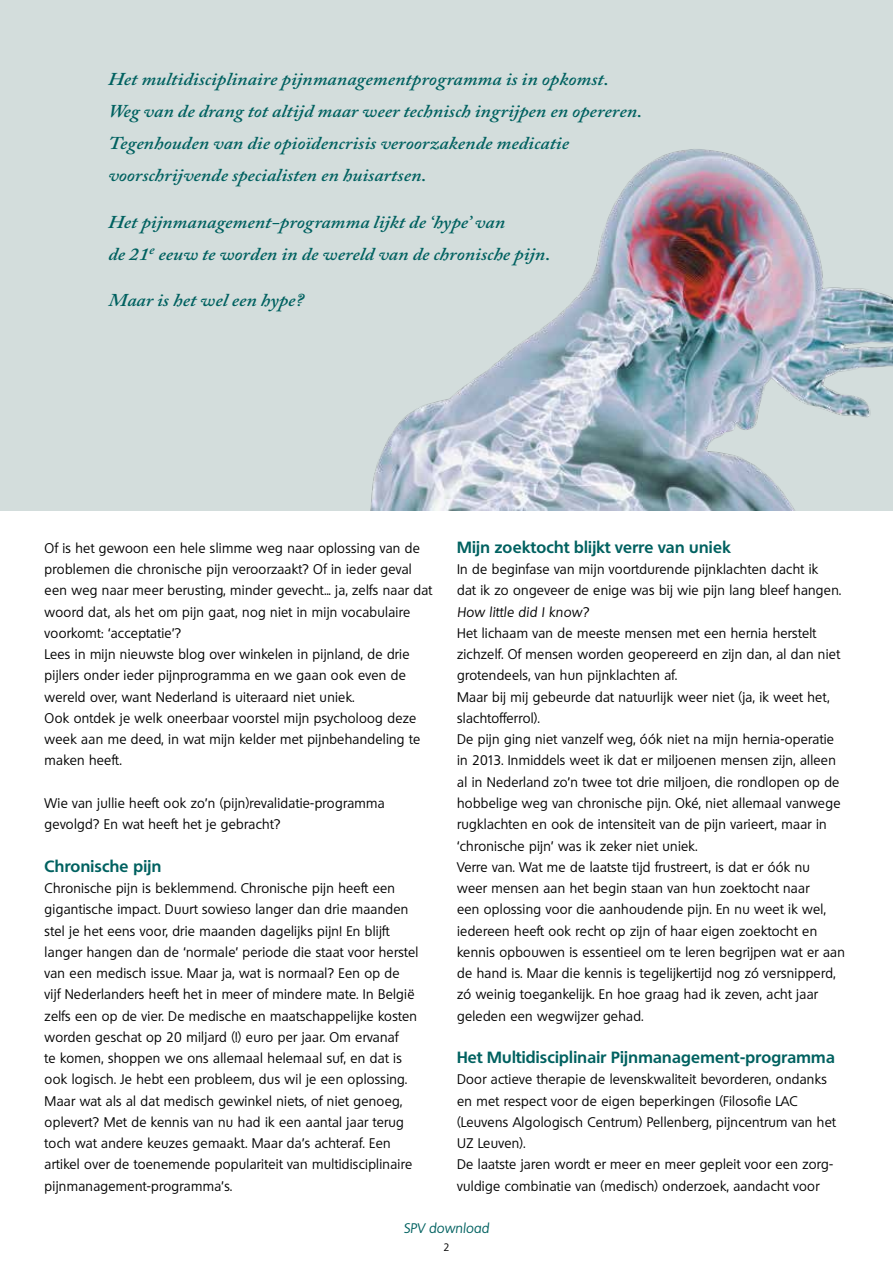
<style>
.page{position:relative;width:893px;height:1263px;background:#fff}
.page>*{position:absolute;margin:0;border:0;box-sizing:border-box;transform-origin:0 0}
.t1{font:italic 600 18px/32px "Adobe Caslon Pro";color:#006160;scale:1.1 1}
.t2{font:800 15.75px "Quebec Serial";letter-spacing:.02em;color:#006160}
.t3{font:13.5px/21.3px "Quebec Serial";letter-spacing:.02em;color:#000}
.t4{font:italic 13.5px "Quebec Serial";letter-spacing:.02em;color:#000}
.t5{font:italic 13.5px "Quebec Serial";letter-spacing:.01em;color:#006160}
.t6{font:10.5px "Quebec Serial";color:#000}
</style>
<div class="page">
<div style="left:0;top:0;width:893px;height:510px;background:#d3dddc"></div>
<img style="left:370px;top:149px;width:523px;height:361px">
<p class="t1" style="left:108px;top:63px;width:487px">Het multidisciplinaire pijnmanagementprogramma is in opkomst.<br>Weg van de drang tot altijd maar weer technisch ingrijpen en opereren.<br>Tegenhouden van die opioïdencrisis veroorzakende medicatie voorschrijvende specialisten en huisartsen.</p>
<h1 class="t1" style="left:108px;top:205px;width:403px">Het pijnmanagement-programma lijkt de ‘hype’ van<br>de 21<sup>e</sup> eeuw te worden in de wereld van de chronische pijn.</h1>
<h1 class="t1" style="left:108px;top:284px;width:179px">Maar is het wel een hype?</h1>
<p class="t2" style="left:457px;top:537px;width:275px">Mijn zoektocht blijkt verre van uniek</p>
<p class="t3" style="left:457px;top:558px;width:385px">In de beginfase van mijn voortdurende pijnklachten dacht ik<br>dat ik zo ongeveer de enige was bij wie pijn lang bleef hangen.</p>
<p class="t4" style="left:457px;top:603px;width:133px">How little did I know?</p>
<p class="t3" style="left:457px;top:622px;width:389px">Het lichaam van de meeste mensen met een hernia herstelt zichzelf. Of mensen worden geopereerd en zijn dan, al dan niet grotendeels, van hun pijnklachten af.<br>Maar bij mij gebeurde dat natuurlijk weer niet (ja, ik weet het, slachtofferrol).<br>De pijn ging niet vanzelf weg, óók niet na mijn hernia-operatie in 2013. Inmiddels weet ik dat er miljoenen mensen zijn, alleen al in Nederland zo’n twee tot drie miljoen, die rondlopen op de hobbelige weg van chronische pijn. Oké, niet allemaal vanwege rugklachten en ook de intensiteit van de pijn varieert, maar in ‘chronische pijn’ was ik zeker niet uniek.<br>Verre van. Wat me de laatste tijd frustreert, is dat er óók nu<br>weer mensen aan het begin staan van hun zoektocht naar<br>een oplossing voor die aanhoudende pijn. En nu weet ik wel, iedereen heeft ook recht op zijn of haar eigen zoektocht en kennis opbouwen is essentieel om te leren begrijpen wat er aan de hand is. Maar die kennis is tegelijkertijd nog zó versnipperd, zó weinig toegankelijk. En hoe graag had ik zeven, acht jaar geleden een wegwijzer gehad.</p>
<p class="t2" style="left:457px;top:1047px;width:379px">Het Multidisciplinair Pijnmanagement-programma</p>
<p class="t3" style="left:457px;top:1069px;width:380px">Door actieve therapie de levenskwaliteit bevorderen, ondanks en met respect voor de eigen beperkingen (Filosofie LAC (Leuvens Algologisch Centrum) Pellenberg, pijncentrum van het UZ Leuven).<br>De laatste jaren wordt er meer en meer gepleit voor een zorg&shy;vuldige combinatie van (medisch) onderzoek, aandacht voor</p>
<p class="t3" style="left:45px;top:537px;width:389px">Of is het gewoon een hele slimme weg naar oplossing van de problemen die chronische pijn veroorzaakt? Of in ieder geval een weg naar meer berusting, minder gevecht... ja, zelfs naar dat woord dat, als het om pijn gaat, nog niet in mijn vocabulaire voorkomt: ‘acceptatie’?<br>Lees in mijn nieuwste blog over winkelen in pijnland, de drie pijlers onder ieder pijnprogramma en we gaan ook even de wereld over, want Nederland is uiteraard niet uniek.<br>Ook ontdek je welk oneerbaar voorstel mijn psycholoog deze week aan me deed, in wat mijn kelder met pijnbehandeling te maken heeft.</p>
<p class="t3" style="left:45px;top:792px;width:342px">Wie van jullie heeft ook zo’n (pijn)revalidatie-programma gevolgd? En wat heeft het je gebracht?</p>
<p class="t2" style="left:45px;top:856px;width:118px">Chronische pijn</p>
<p class="t3" style="left:45px;top:877px;width:375px">Chronische pijn is beklemmend. Chronische pijn heeft een gigantische impact. Duurt sowieso langer dan drie maanden stel je het eens voor, drie maanden dagelijks pijn! En blijft langer hangen dan de ‘normale’ periode die staat voor herstel van een medisch issue. Maar ja, wat is normaal? Een op de vijf Nederlanders heeft het in meer of mindere mate. In België zelfs een op de vier. De medische en maatschappelijke kosten worden geschat op 20 miljard (!) euro per jaar. Om ervanaf<br>te komen, shoppen we ons allemaal helemaal suf, en dat is ook logisch. Je hebt een probleem, dus wil je een oplossing.<br>Maar wat als al dat medisch gewinkel niets, of niet genoeg, oplevert? Met de kennis van nu had ik een aantal jaar terug toch wat andere keuzes gemaakt. Maar da’s achteraf. Een artikel over de toenemende populariteit van multidisciplinaire pijnmanagement-programma’s.</p>
<p class="t5" style="left:404px;top:1220px;width:87px">SPV download</p>
<p class="t6" style="left:443px;top:1241px;width:8px">2</p>
</div>
